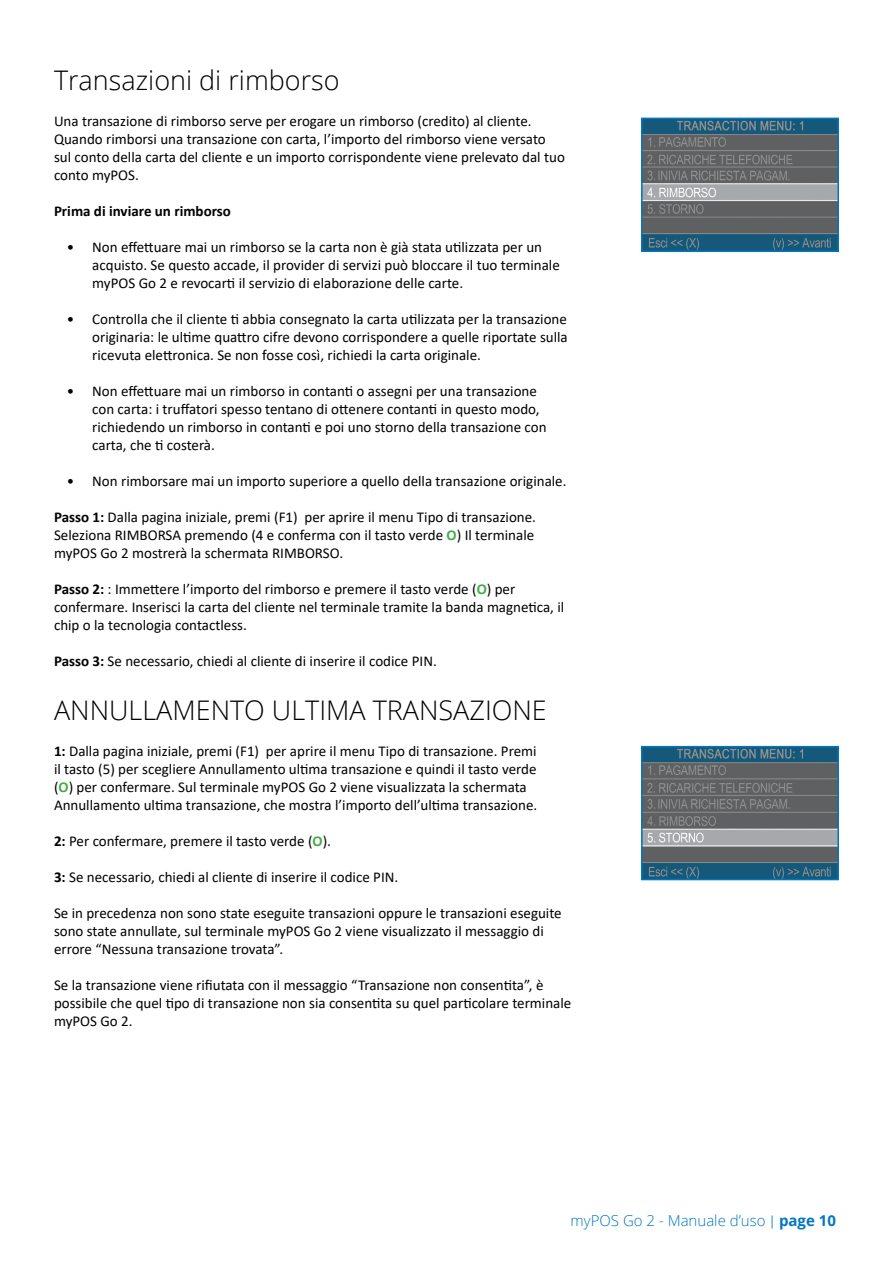
<style>
.page{position:relative;width:893px;height:1263px;background:#fff}
.page>*{position:absolute;margin:0;border:0;box-sizing:border-box;transform-origin:0 0}
.t1{font:300 27px "Open Sans";color:#000}
.t2{font:15px/18px "Calibri";color:#000}
.t3{font:300 15px "Open Sans";color:#0077c1}
.t4{font:700 15px "Calibri";color:#000}
.s1{font-weight:700}
.s2{font-weight:700;color:#41ad49}
.s3{font-family:"Calibri"}
</style>
<div class="page">
<img style="left:644px;top:121px;width:192px;height:128px">
<div style="left:641px;top:118px;width:198px;height:134px;border:2px solid #0077c1"></div>
<img style="left:644px;top:749px;width:192px;height:128px">
<div style="left:641px;top:746px;width:198px;height:134px;border:2px solid #0077c1"></div>
<h1 class="t1" style="left:54px;top:62px;width:287px">Transazioni di rimborso</h1>
<p class="t2" style="left:54px;top:112px;width:512px">Una transazione di rimborso serve per erogare un rimborso (credito) al cliente.<br>Quando rimborsi una transazione con carta, l’importo del rimborso viene versato sul conto della carta del cliente e un importo corrispondente viene prelevato dal tuo conto myPOS.</p>
<p class="t4" style="left:54px;top:200px;width:178px">Prima di inviare un rimborso</p>
<p class="t2" style="left:92px;top:238px;width:469px;text-indent:-26px">• Non effettuare mai un rimborso se la carta non è già stata utilizzata per un acquisto. Se questo accade, il provider di servizi può bloccare il tuo terminale myPOS Go 2 e revocarti il servizio di elaborazione delle carte.</p>
<p class="t2" style="left:92px;top:310px;width:477px;text-align:justify;text-indent:-26px">• Controlla che il cliente ti abbia consegnato la carta utilizzata per la transazione originaria: le ultime quattro cifre devono corrispondere a quelle riportate sulla ricevuta elettronica. Se non fosse così, richiedi la carta originale.</p>
<p class="t2" style="left:92px;top:382px;width:456px;text-indent:-26px">• Non effettuare mai un rimborso in contanti o assegni per una transazione con carta: i truffatori spesso tentano di ottenere contanti in questo modo, richiedendo un rimborso in contanti e poi uno storno della transazione con carta, che ti costerà.</p>
<p class="t2" style="left:67px;top:472px;width:501px">• Non rimborsare mai un importo superiore a quello della transazione originale.</p>
<p class="t2" style="left:54px;top:508px;width:484px"><span class="s1">Passo 1:</span> Dalla pagina iniziale, premi (F1) per aprire il menu Tipo di transazione.<br>Seleziona RIMBORSA premendo (4 e conferma con il tasto verde <span class="s2">O</span>) Il terminale myPOS Go 2 mostrerà la schermata RIMBORSO.</p>
<p class="t2" style="left:54px;top:580px;width:512px"><span class="s1">Passo 2:</span> : Immettere l’importo del rimborso e premere il tasto verde (<span class="s2">O</span>) per confermare. Inserisci la carta del cliente nel terminale tramite la banda magnetica, il chip o la tecnologia contactless.</p>
<p class="t2" style="left:54px;top:652px;width:384px"><span class="s1">Passo 3:</span> Se necessario, chiedi al cliente di inserire il codice PIN.</p>
<h1 class="t1" style="left:54px;top:692px;width:494px">ANNULLAMENTO ULTIMA TRANSAZIONE</h1>
<p class="t2" style="left:54px;top:742px;width:485px"><span class="s1">1:</span> Dalla pagina iniziale, premi (F1) per aprire il menu Tipo di transazione. Premi il tasto (5) per scegliere Annullamento ultima transazione e quindi il tasto verde (<span class="s2">O</span>) per confermare. Sul terminale myPOS Go 2 viene visualizzata la schermata Annullamento ultima transazione, che mostra l’importo dell’ultima transazione.</p>
<p class="t2" style="left:54px;top:832px;width:279px"><span class="s1">2:</span> Per confermare, premere il tasto verde (<span class="s2">O</span>).</p>
<p class="t2" style="left:54px;top:868px;width:346px"><span class="s1">3:</span> Se necessario, chiedi al cliente di inserire il codice PIN.</p>
<p class="t2" style="left:54px;top:904px;width:509px">Se in precedenza non sono state eseguite transazioni oppure le transazioni eseguite sono state annullate, sul terminale myPOS Go 2 viene visualizzato il messaggio di errore “Nessuna transazione trovata”.</p>
<p class="t2" style="left:54px;top:976px;width:519px">Se la transazione viene rifiutata con il messaggio “Transazione non consentita”, è possibile che quel tipo di transazione non sia consentita su quel particolare terminale myPOS Go 2.</p>
<p class="t3" style="left:571px;top:1211px;width:267px">myPOS Go 2 - Manuale d’uso <span class="s3">|</span> <span class="s1">page 10</span></p>
</div>
